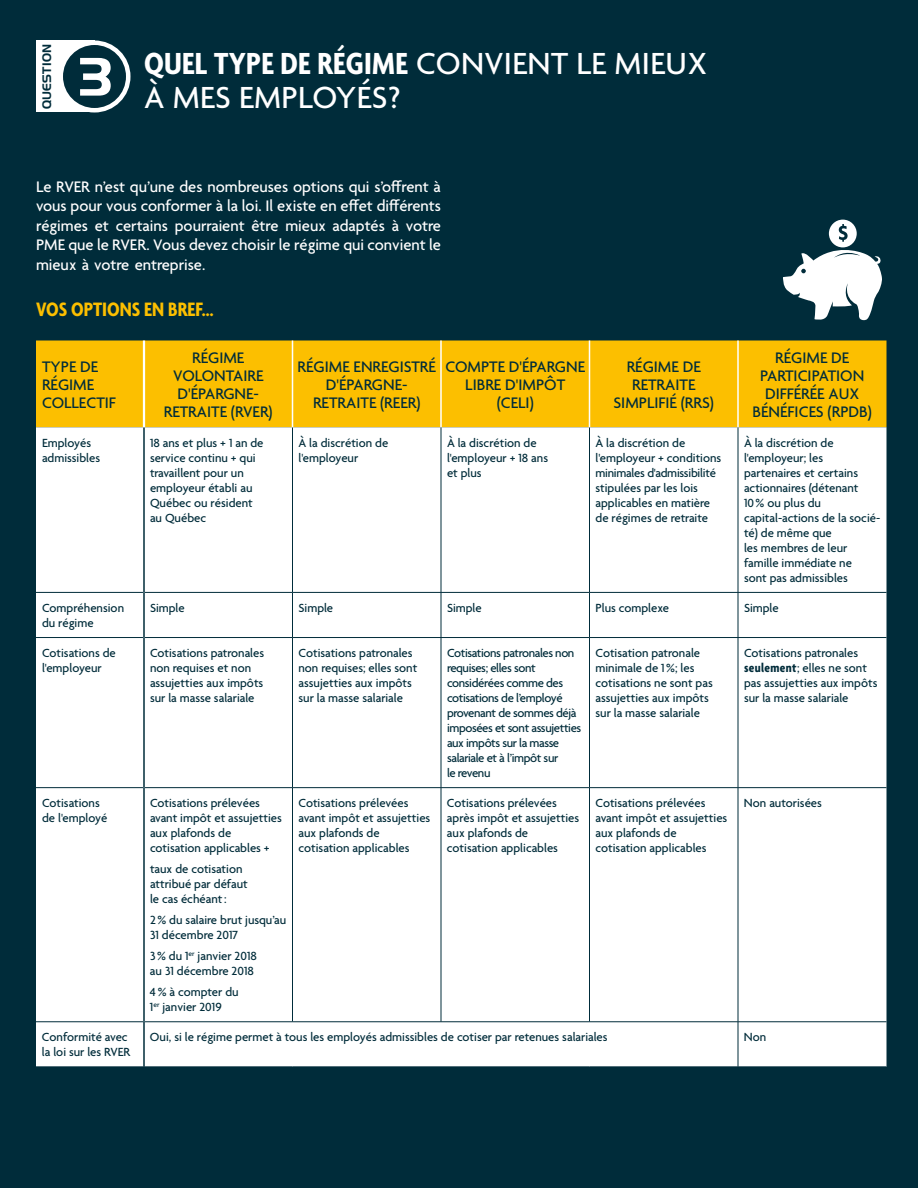
<style>
.page{position:relative;width:918px;height:1188px;background:#002c3a}
.page>*{position:absolute;margin:0;border:0;box-sizing:border-box;transform-origin:0 0}
.t1{font:700 condensed 33px "Agenda";letter-spacing:.01em;color:#fff}
.t2{font:500 33px "Agenda";letter-spacing:.01em;color:#fff}
.t3{font:700 condensed 21px "Agenda";color:#fcbf00}
.t4{font:500 16.5px/19.5px "Agenda";color:#fff;text-align:justify}
.t5{font:500 16.5px/18px "Agenda";color:#002c3a;text-align:center}
.t6{font:500 12.75px/15px "Agenda";color:#002c3a}
.t7{font:500 12.75px/15px "Agenda";letter-spacing:-.03em;color:#002c3a}
.t8{font:12px "Handel Gothic BT";letter-spacing:.02em;color:#002c3a}
.s1{font-weight:500;font-stretch:normal}
.s2{font-weight:700;font-stretch:condensed;font-size:13.5px}
</style>
<div class="page">
<div style="left:36px;top:40px;width:58px;height:72px;background:#fff"></div>
<div style="left:61px;top:43px;width:67px;height:67px;background:#002c3a;border-radius:50%"></div>
<div style="left:58px;top:40px;width:72px;height:72px;border:4px solid #fff;border-radius:50%"></div>
<div style="left:36px;top:340px;width:850px;height:87px;background:#fcbf00"></div>
<div style="left:36px;top:427px;width:850px;height:640px;background:#fff"></div>
<hr style="left:36px;top:592px;width:107px;height:1px;background:#002c3a">
<hr style="left:145px;top:592px;width:147px;height:1px;background:#002c3a">
<hr style="left:292px;top:592px;width:149px;height:1px;background:#002c3a">
<hr style="left:441px;top:592px;width:149px;height:1px;background:#002c3a">
<hr style="left:590px;top:592px;width:148px;height:1px;background:#002c3a">
<hr style="left:738px;top:592px;width:148px;height:1px;background:#002c3a">
<hr style="left:36px;top:637px;width:107px;height:1px;background:#002c3a">
<hr style="left:145px;top:637px;width:147px;height:1px;background:#002c3a">
<hr style="left:292px;top:637px;width:149px;height:1px;background:#002c3a">
<hr style="left:441px;top:637px;width:149px;height:1px;background:#002c3a">
<hr style="left:590px;top:637px;width:148px;height:1px;background:#002c3a">
<hr style="left:738px;top:637px;width:148px;height:1px;background:#002c3a">
<hr style="left:36px;top:787px;width:107px;height:1px;background:#002c3a">
<hr style="left:145px;top:787px;width:147px;height:1px;background:#002c3a">
<hr style="left:292px;top:787px;width:149px;height:1px;background:#002c3a">
<hr style="left:441px;top:787px;width:149px;height:1px;background:#002c3a">
<hr style="left:590px;top:787px;width:148px;height:1px;background:#002c3a">
<hr style="left:738px;top:787px;width:148px;height:1px;background:#002c3a">
<hr style="left:36px;top:1022px;width:107px;height:1px;background:#002c3a">
<hr style="left:145px;top:1022px;width:147px;height:1px;background:#002c3a">
<hr style="left:292px;top:1022px;width:149px;height:1px;background:#002c3a">
<hr style="left:441px;top:1022px;width:149px;height:1px;background:#002c3a">
<hr style="left:590px;top:1022px;width:148px;height:1px;background:#002c3a">
<hr style="left:738px;top:1022px;width:148px;height:1px;background:#002c3a">
<hr style="left:292px;top:427px;width:1px;height:165px;background:#002c3a">
<hr style="left:441px;top:427px;width:1px;height:165px;background:#002c3a">
<hr style="left:589px;top:427px;width:1px;height:165px;background:#002c3a">
<hr style="left:738px;top:427px;width:1px;height:165px;background:#002c3a">
<hr style="left:292px;top:593px;width:1px;height:44px;background:#002c3a">
<hr style="left:441px;top:593px;width:1px;height:44px;background:#002c3a">
<hr style="left:589px;top:593px;width:1px;height:44px;background:#002c3a">
<hr style="left:738px;top:593px;width:1px;height:44px;background:#002c3a">
<hr style="left:292px;top:638px;width:1px;height:149px;background:#002c3a">
<hr style="left:441px;top:638px;width:1px;height:149px;background:#002c3a">
<hr style="left:589px;top:638px;width:1px;height:149px;background:#002c3a">
<hr style="left:738px;top:638px;width:1px;height:149px;background:#002c3a">
<hr style="left:292px;top:788px;width:1px;height:234px;background:#002c3a">
<hr style="left:441px;top:788px;width:1px;height:234px;background:#002c3a">
<hr style="left:589px;top:788px;width:1px;height:234px;background:#002c3a">
<hr style="left:738px;top:788px;width:1px;height:234px;background:#002c3a">
<hr style="left:738px;top:1022px;width:1px;height:45px;background:#002c3a">
<hr style="left:292px;top:340px;width:1px;height:87px;background:#fff">
<hr style="left:440px;top:340px;width:2px;height:87px;background:#fff">
<hr style="left:589px;top:340px;width:1px;height:87px;background:#fff">
<hr style="left:737px;top:340px;width:2px;height:87px;background:#fff">
<hr style="left:143px;top:427px;width:2px;height:165px;background:#002c3a">
<hr style="left:143px;top:592px;width:2px;height:46px;background:#002c3a">
<hr style="left:143px;top:638px;width:2px;height:150px;background:#002c3a">
<hr style="left:143px;top:788px;width:2px;height:234px;background:#002c3a">
<hr style="left:143px;top:340px;width:2px;height:87px;background:#fff">
<hr style="left:143px;top:1022px;width:2px;height:45px;background:#002c3a">
<div style="left:829px;top:220px;width:28px;height:27px;background:#fff;border-radius:50%"></div>
<svg style="left:783px;top:224px;width:99px;height:97px"></svg>
<p class="t8" style="left:40px;top:109px;width:67px;rotate:-90deg">QUESTION</p>
<h1 class="t1" style="left:144px;top:46px;width:565px">QUEL TYPE DE RÉGIME <span class="s1">CONVIENT LE MIEUX</span></h1>
<h1 class="t2" style="left:79px;top:80px;width:322px"><sup>3</sup> À MES EMPLOYÉS?</h1>
<p class="t4" style="left:36px;top:178px;width:407px">Le RVER n’est qu’une des nombreuses options qui s’offrent à vous pour vous conformer à la loi. Il existe en effet différents régimes et certains pourraient être mieux adaptés à votre PME que le RVER. Vous devez choisir le régime qui convient le mieux à votre entreprise.</p>
<h2 class="t3" style="left:36px;top:298px;width:179px">VOS OPTIONS EN BREF…</h2>
<p class="t5" style="left:42px;top:359px;width:75px;text-align:left">TYPE DE<br>RÉGIME<br>COLLECTIF</p>
<p class="t5" style="left:164px;top:350px;width:111px">RÉGIME<br>VOLONTAIRE<br>D'ÉPARGNE-<br>RETRAITE (RVER)</p>
<p class="t5" style="left:298px;top:359px;width:140px">RÉGIME ENREGISTRÉ<br>D'ÉPARGNE-<br>RETRAITE (REER)</p>
<p class="t5" style="left:445px;top:359px;width:141px">COMPTE D'ÉPARGNE<br>LIBRE D'IMPÔT (CELI)</p>
<p class="t5" style="left:613px;top:359px;width:102px">RÉGIME DE<br>RETRAITE<br>SIMPLIFIÉ (RRS)</p>
<p class="t5" style="left:753px;top:350px;width:121px">RÉGIME DE<br>PARTICIPATION<br>DIFFÉRÉE AUX<br>BÉNÉFICES (RPDB)</p>
<p class="t6" style="left:42px;top:436px;width:60px">Employés admissibles</p>
<p class="t6" style="left:150px;top:436px;width:115px">18 ans et plus + 1 an de service continu + qui travaillent pour un employeur établi au<br>Québec ou résident au Québec</p>
<p class="t6" style="left:299px;top:436px;width:91px">À la discrétion de l'employeur</p>
<p class="t6" style="left:447px;top:436px;width:103px">À la discrétion de l'employeur + 18 ans et plus</p>
<p class="t6" style="left:596px;top:436px;width:127px">À la discrétion de l'employeur + conditions minimales d'admissibilité stipulées par les lois applicables en matière de régimes de retraite</p>
<p class="t6" style="left:744px;top:436px;width:138px">À la discrétion de l'employeur; les partenaires et certains actionnaires (détenant<br>10% ou plus du capital-actions de la socié&shy;té) de même que<br>les membres de leur famille immédiate ne<br>sont pas admissibles</p>
<p class="t6" style="left:42px;top:601px;width:84px">Compréhension du régime</p>
<p class="t6" style="left:150px;top:601px;width:36px">Simple</p>
<p class="t6" style="left:299px;top:601px;width:36px">Simple</p>
<p class="t6" style="left:447px;top:601px;width:36px">Simple</p>
<p class="t6" style="left:596px;top:601px;width:75px">Plus complexe</p>
<p class="t6" style="left:744px;top:601px;width:36px">Simple</p>
<p class="t6" style="left:42px;top:646px;width:75px">Cotisations de l'employeur</p>
<p class="t6" style="left:150px;top:646px;width:116px">Cotisations patronales non requises et non assujetties aux impôts sur la masse salariale</p>
<p class="t6" style="left:299px;top:646px;width:120px">Cotisations patronales non requises; elles sont assujetties aux impôts sur la masse salariale</p>
<p class="t7" style="left:447px;top:646px;width:136px">Cotisations patronales non requises; elles sont considérées comme des cotisations de l’employé provenant de sommes déjà imposées et sont assujetties aux impôts sur la masse salariale et à l’impôt sur<br>le revenu</p>
<p class="t6" style="left:596px;top:646px;width:119px">Cotisation patronale minimale de 1%; les cotisations ne sont pas assujetties aux impôts sur la masse salariale</p>
<p class="t6" style="left:744px;top:646px;width:135px">Cotisations patronales <span class="s2">seulement</span>; elles ne sont pas assujetties aux impôts sur la masse salariale</p>
<p class="t6" style="left:42px;top:796px;width:67px">Cotisations de l'employé</p>
<p class="t6" style="left:150px;top:796px;width:133px">Cotisations prélevées avant impôt et assujetties aux plafonds de cotisation applicables +</p>
<p class="t6" style="left:150px;top:862px;width:99px">taux de cotisation attribué par défaut le cas échéant:</p>
<p class="t6" style="left:150px;top:913px;width:138px">2% du salaire brut jusqu’au<br>31 décembre 2017</p>
<p class="t6" style="left:150px;top:949px;width:108px">3% du 1<sup>er</sup> janvier 2018 au 31 décembre 2018</p>
<p class="t6" style="left:150px;top:985px;width:90px">4% à compter du<br>1<sup>er</sup> janvier 2019</p>
<p class="t6" style="left:298px;top:796px;width:133px">Cotisations prélevées avant impôt et assujetties aux plafonds de cotisation applicables</p>
<p class="t6" style="left:447px;top:796px;width:134px">Cotisations prélevées après impôt et assujetties aux plafonds de cotisation applicables</p>
<p class="t6" style="left:595px;top:796px;width:133px">Cotisations prélevées avant impôt et assujetties aux plafonds de cotisation applicables</p>
<p class="t6" style="left:744px;top:796px;width:79px">Non autorisées</p>
<p class="t6" style="left:42px;top:1031px;width:90px">Conformité avec la loi sur les RVER</p>
<p class="t6" style="left:150px;top:1031px;width:459px">Oui, si le régime permet à tous les employés admissibles de cotiser par retenues salariales</p>
<p class="t6" style="left:744px;top:1031px;width:24px">Non</p>
</div>
